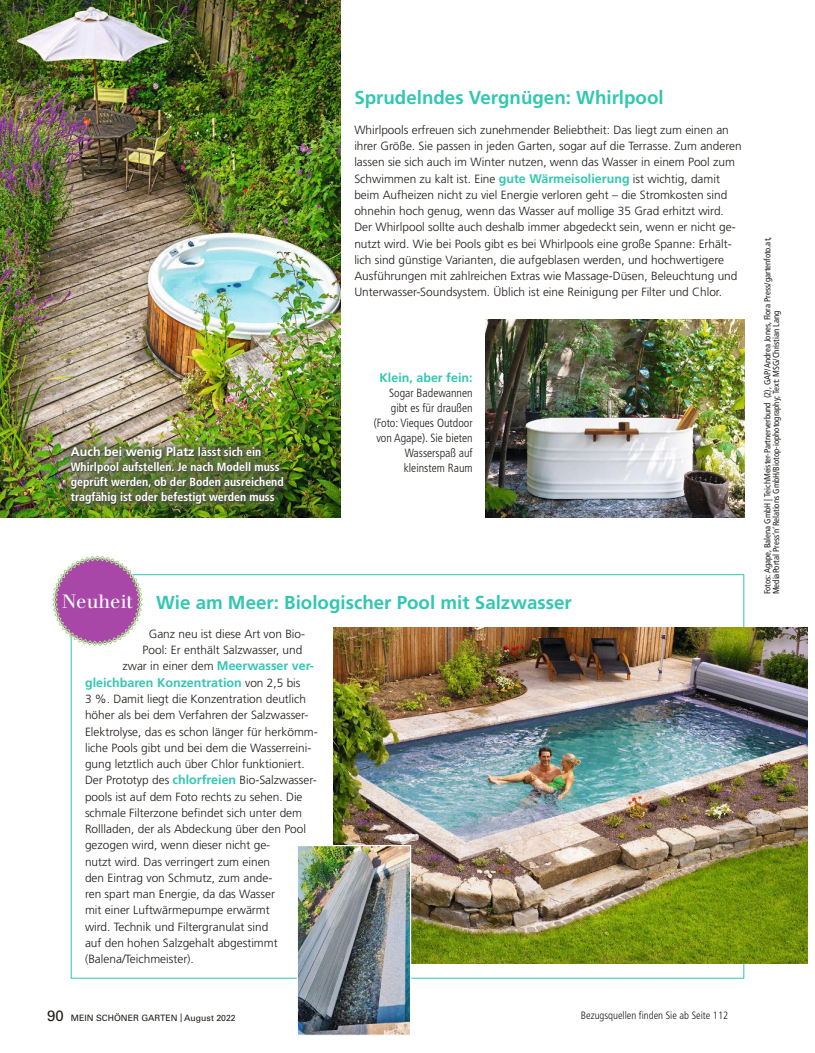
<style>
.page{position:relative;width:815px;height:1053px;background:#fff}
.page>*{position:absolute;margin:0;border:0;box-sizing:border-box;transform-origin:0 0}
.t1{font:700 18.75px "MSC Frutiger LT Pro";color:#32c7b1}
.t2{font:18.75px "MSC Walbaum Pro";color:#fff}
.t3{font:700 12.5px "MSC Frutiger LT Pro";color:#32c7b1}
.t4{font:700 12.5px "MSC Frutiger LT Pro";color:#fff}
.t5{font:300 11.88px/16.2px "MSC Frutiger LT Pro";color:#1f1c19}
.t6{font:700 condensed 11.88px/15px "MSC Frutiger LT Pro";color:#fff}
.t7{font:300 condensed 11.88px/15px "MSC Frutiger LT Pro";color:#1f1c19;text-align:right}
.t8{font:300 condensed 10.62px "MSC Frutiger LT Pro";color:#1f1c19}
.t9{font:condensed 8.75px/8.8px "MSC Frutiger LT Pro";color:#1f1c19}
.t10{font:8.75px "MSC Univers LT Pro 55 Roman";color:#1f1c19}
.s1{font-stretch:condensed;font-size:11.88px}
.s2{font-weight:700;font-size:12.5px;color:#32c7b1}
.s3{font-weight:300;font-size:11.88px;color:#1f1c19}
.s4{font-size:15px}
</style>
<div class="page">
<img style="left:0;top:0;width:340px;height:517px">
<img style="left:485px;top:319px;width:259px;height:198px">
<img style="left:333px;top:627px;width:475px;height:336px">
<img style="left:299px;top:846px;width:110px;height:187px">
<div style="left:297px;top:844px;width:114px;height:191px;border:1px solid #fff"></div>
<svg style="left:52px;top:555px;width:91px;height:91px"></svg>
<img style="left:61px;top:437px;width:232px;height:76px">
<h1 class="t1" style="left:354px;top:87px;width:311px">Sprudelndes Vergnügen: Whirlpool</h1>
<p class="t4" style="left:71px;top:444px;width:192px">Auch bei wenig Platz <span class="s1">lässt sich ein</span></p>
<p class="t6" style="left:71px;top:459px;width:214px">Whirlpool aufstellen. Je nach Modell muss geprüft werden, ob der Boden ausreichend tragfähig ist oder befestigt werden muss</p>
<p class="t5" style="left:354px;top:122px;width:389px">Whirlpools erfreuen sich zunehmender Beliebtheit: Das liegt zum einen an ihrer Größe. Sie passen in jeden Garten, sogar auf die Terrasse. Zum anderen lassen sie sich auch im Winter nutzen, wenn das Wasser in einem Pool zum Schwimmen zu kalt ist. Eine <span class="s2">gute Wärmeisolierung</span> ist wichtig, damit beim Aufheizen nicht zu viel Energie verloren geht – die Stromkosten sind ohnehin hoch genug, wenn das Wasser auf mollige 35 Grad erhitzt wird.<br>Der Whirlpool sollte auch deshalb immer abgedeckt sein, wenn er nicht ge&shy;nutzt wird. Wie bei Pools gibt es bei Whirlpools eine große Spanne: Erhält&shy;lich sind günstige Varianten, die aufgeblasen werden, und hochwertigere Ausführungen mit zahlreichen Extras wie Massage-Düsen, Beleuchtung und Unterwasser-Soundsystem. Üblich ist eine Reinigung per Filter und Chlor.</p>
<p class="t3" style="left:380px;top:370px;width:95px">Klein, aber fein:</p>
<p class="t7" style="left:374px;top:385px;width:101px">Sogar Badewannen gibt es für draußen (Foto: Vieques Outdoor von Agape). Sie bieten<br>Wasserspaß auf kleinstem Raum</p>
<h1 class="t2" style="left:62px;top:590px;width:72px">Neuheit</h1>
<h1 class="t1" style="left:156px;top:591px;width:417px">Wie am Meer: Biologischer Pool mit Salzwasser</h1>
<p class="t5" style="left:149px;top:625px;width:158px">Ganz neu ist diese Art von Bio-</p>
<p class="t5" style="left:143px;top:642px;width:161px">Pool: Er enthält Salzwasser, und</p>
<p class="t5" style="left:123px;top:658px;width:193px">zwar in einer dem <span class="s2">Meerwasser ver-</span></p>
<p class="t3" style="left:85px;top:675px;width:217px">gleichbaren Konzentration <span class="s3">von 2,5 bis</span></p>
<p class="t5" style="left:85px;top:690px;width:234px">3 %. Damit liegt die Konzentration deutlich höher als bei dem Verfahren der Salzwasser-Elektrolyse, das es schon länger für herkömm&shy;liche Pools gibt und bei dem die Wasserreini&shy;gung letztlich auch über Chlor funktioniert.<br>Der Prototyp des <span class="s2">chlorfreien</span> Bio-Salzwasser&shy;pools ist auf dem Foto rechts zu sehen. Die schmale Filterzone befindet sich unter dem Rollladen, der als Abdeckung über den Pool gezogen wird, wenn dieser nicht ge-<br>nutzt wird. Das verringert zum einen<br>den Eintrag von Schmutz, zum ande-<br>ren spart man Energie, da das Wasser<br>mit einer Luftwärmepumpe erwärmt<br>wird. Technik und Filtergranulat sind<br>auf den hohen Salzgehalt abgestimmt (Balena/Teichmeister).</p>
<p class="t10" style="left:47px;top:1011px;width:190px"><span class="s4">90</span> MEIN SCHÖNER GARTEN | August 2022</p>
<p class="t8" style="left:581px;top:1008px;width:149px">Bezugsquellen finden Sie ab Seite 112</p>
<p class="t9" style="left:763px;top:594px;width:359px;rotate:-90deg">Fotos: Agape, Balena GmbH | TeichMeister-Partnerverbund (2), GAP/Andrea Jones, Flora Press/gartenfoto.at,<br>MediaPortal Press‘n‘Relations GmbH/Biotop-iophotography; Text: MSG/Christian Lang</p>
</div>
